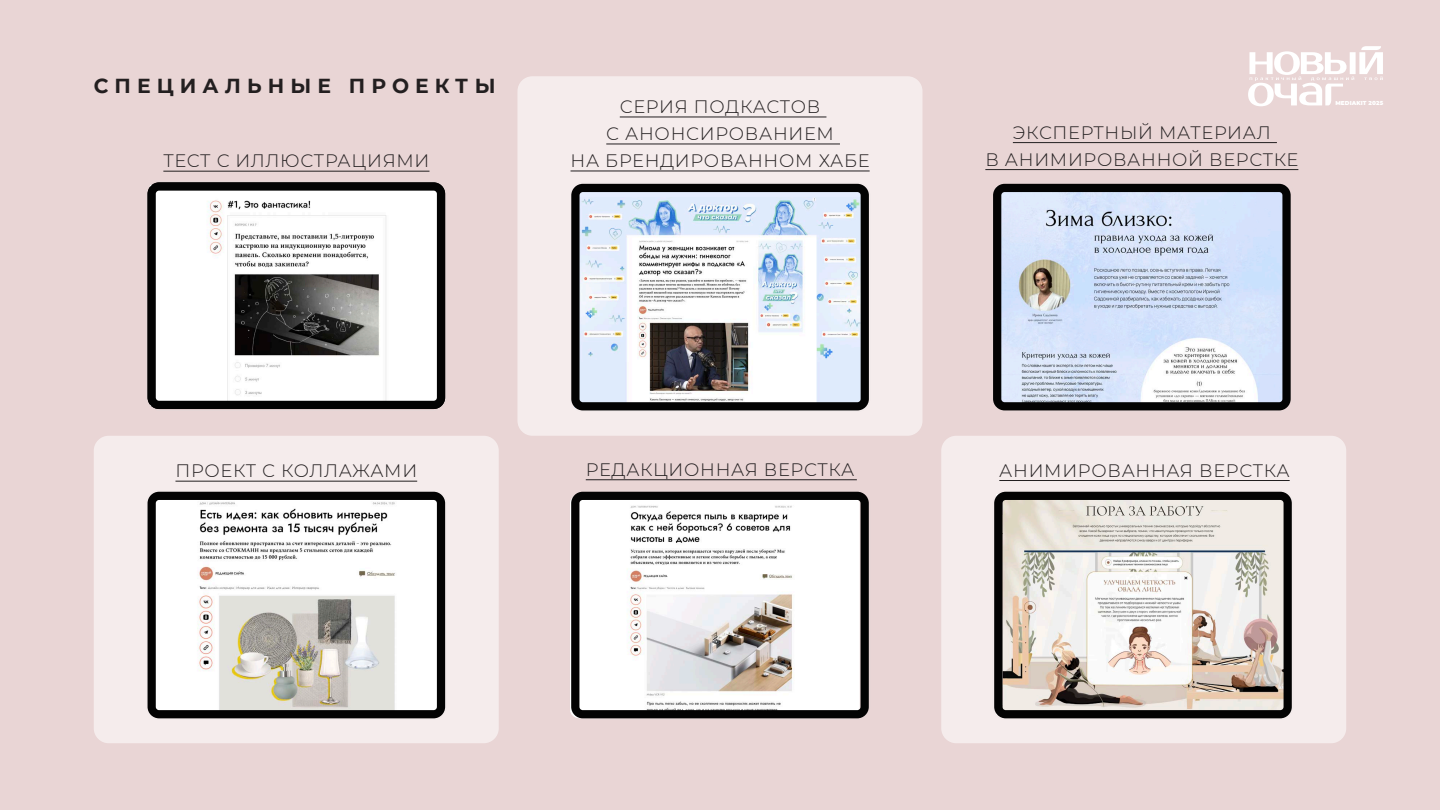
<style>
.page{position:relative;width:1440px;height:810px;background:#e9d5d5}
.page>*{position:absolute;margin:0;border:0;box-sizing:border-box;transform-origin:0 0}
.t1{font:700 20.25px "Montserrat";letter-spacing:.3em;color:#231f20}
.t2{font:300 18px/27px "Montserrat";letter-spacing:.04em;color:#231f20;text-align:center}
.t3{font:900 5.7px "Montserrat";letter-spacing:.02em;color:#fff}
</style>
<div class="page">
<div style="left:94px;top:436px;width:405px;height:307px;background:#f5ecec;border-radius:15px"></div>
<div style="left:941px;top:436px;width:405px;height:307px;background:#f5ecec;border-radius:15px"></div>
<div style="left:517px;top:76px;width:405px;height:360px;background:#f5ecec;border-radius:15px"></div>
<svg style="left:571px;top:184px;width:298px;height:226px;background:#b7bcc4"></svg>
<svg style="left:148px;top:492px;width:297px;height:226px;background:#cac9c7"></svg>
<hr style="left:175px;top:481px;width:242px;height:1px;background:#231f20">
<svg style="left:148px;top:182px;width:297px;height:227px;background:#bcbcbb"></svg>
<hr style="left:163px;top:171px;width:266px;height:1px;background:#231f20">
<hr style="left:620px;top:117px;width:206px;height:1px;background:#231f20">
<hr style="left:606px;top:144px;width:234px;height:1px;background:#231f20">
<hr style="left:571px;top:171px;width:299px;height:1px;background:#231f20">
<svg style="left:571px;top:492px;width:298px;height:226px;background:#d0cfce"></svg>
<hr style="left:586px;top:479px;width:271px;height:1px;background:#231f20">
<svg style="left:994px;top:492px;width:298px;height:226px"></svg>
<hr style="left:999px;top:480px;width:291px;height:1px;background:#231f20">
<svg style="left:993px;top:184px;width:298px;height:226px;background:#b7c1d2"></svg>
<hr style="left:1013px;top:142px;width:264px;height:1px;background:#231f20">
<hr style="left:985px;top:169px;width:313px;height:1px;background:#231f20">
<svg style="left:1248px;top:46px;width:135px;height:60px"></svg>
<p class="t1" style="left:94px;top:71px;width:403px">СПЕЦИАЛЬНЫЕ ПРОЕКТЫ</p>
<p class="t2" style="left:163px;top:147px;width:268px">ТЕСТ С ИЛЛЮСТРАЦИЯМИ</p>
<p class="t2" style="left:606px;top:93px;width:229px">СЕРИЯ ПОДКАСТОВ<br>С АНОНСИРОВАНИЕМ</p>
<p class="t2" style="left:571px;top:147px;width:301px">НА БРЕНДИРОВАННОМ ХАБЕ</p>
<p class="t2" style="left:985px;top:118px;width:315px">ЭКСПЕРТНЫЙ МАТЕРИАЛ<br>В АНИМИРОВАННОЙ ВЕРСТКЕ</p>
<p class="t3" style="left:1335px;top:99px;width:49px">MEDIAKIT 2025</p>
<p class="t2" style="left:175px;top:457px;width:243px">ПРОЕКТ С КОЛЛАЖАМИ</p>
<p class="t2" style="left:586px;top:456px;width:270px">РЕДАКЦИОННАЯ ВЕРСТКА</p>
<p class="t2" style="left:999px;top:456px;width:292px">АНИМИРОВАННАЯ ВЕРСТКА</p>
</div>
